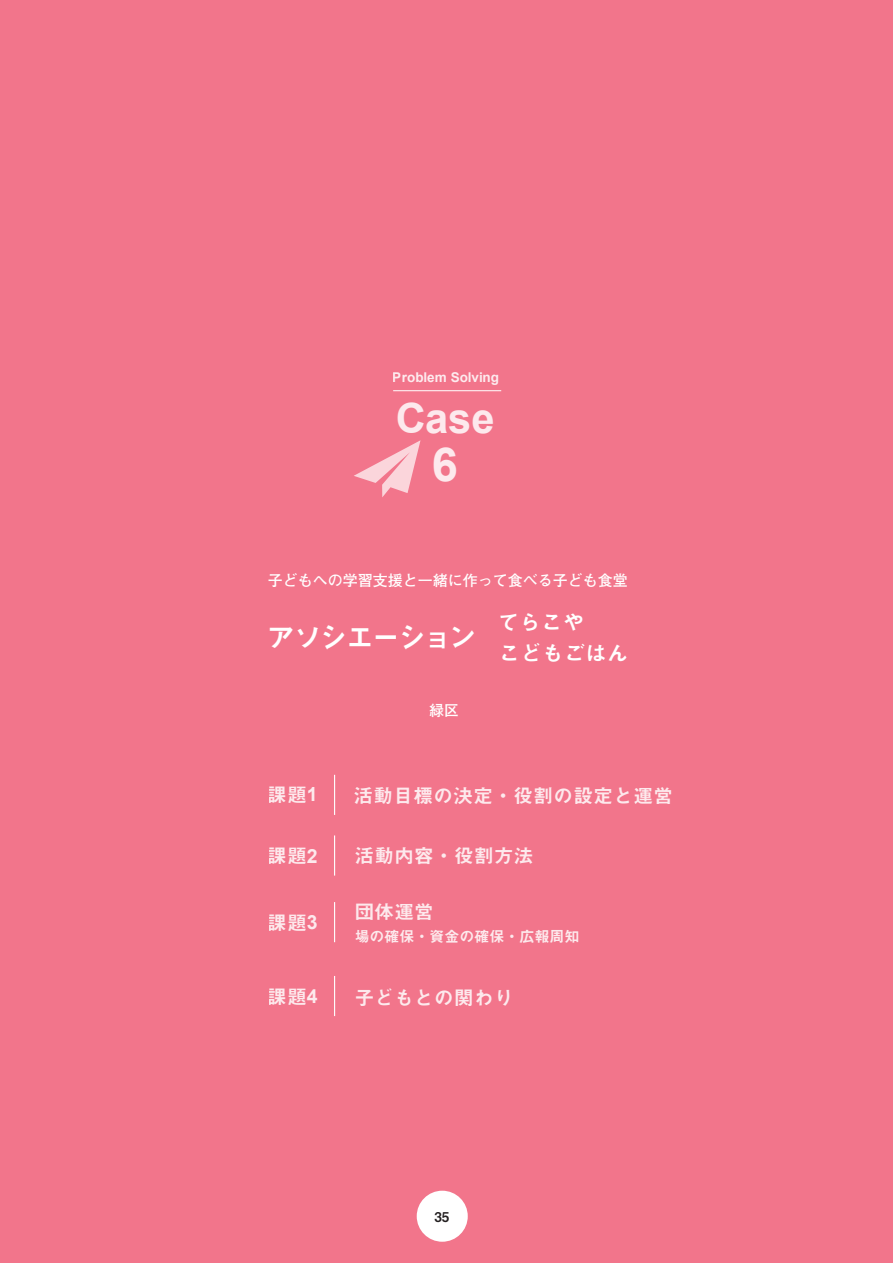
<style>
.page{position:relative;width:893px;height:1263px;background:#fff}
.page>*{position:absolute;margin:0;border:0;box-sizing:border-box;transform-origin:0 0}
.t1{font:700 46.95px "Arial";color:#fff}
.t2{font:700 41.7px "Arial";color:#fff}
.t3{font:28.5px "Midashi Go Pro MB31";letter-spacing:-.085em;color:#fff}
.t4{font:21px "Midashi Go Pro MB31";color:#fff}
.t5{font:19.5px "Midashi Go Pro MB31";letter-spacing:.025em;color:#fff}
.t6{font:700 15px "Futo Go B101 Pro";color:#fff}
.t7{font:15px "Midashi Go Pro MB31";color:#fff}
.t8{font:700 13.5px "Arial";letter-spacing:-.005em;color:#fff}
.t9{font:13.5px "Midashi Go Pro MB31";color:#231f20}
.s1{font-family:"Arial";font-weight:700}
</style>
<div class="page">
<div style="left:0;top:0;width:892px;height:1262px;background:#f2758b"></div>
<div style="left:417px;top:1191px;width:51px;height:51px;background:#fff;border-radius:50%"></div>
<hr style="left:393px;top:390px;width:108px;height:1px;background:#fff">
<svg style="left:354px;top:440px;width:66px;height:57px"></svg>
<hr style="left:334px;top:775px;width:1px;height:40px;background:#fff">
<hr style="left:334px;top:835px;width:1px;height:40px;background:#fff">
<hr style="left:334px;top:902px;width:1px;height:40px;background:#fff">
<hr style="left:334px;top:976px;width:1px;height:40px;background:#fff">
<p class="t8" style="left:393px;top:368px;width:108px">Problem Solving</p>
<h2 class="t2" style="left:395px;top:389px;width:101px">Case</h2>
<h1 class="t1" style="left:432px;top:431px;width:28px">6</h1>
<p class="t6" style="left:268px;top:568px;width:361px">子どもへの学習支援と一緒に作って食べる子ども食堂</p>
<p class="t4" style="left:476px;top:605px;width:110px">　てらこや</p>
<h3 class="t3" style="left:267px;top:614px;width:212px">アソシエーション</h3>
<p class="t4" style="left:499px;top:636px;width:131px">こどもごはん</p>
<p class="t6" style="left:429px;top:699px;width:31px">緑区</p>
<p class="t5" style="left:268px;top:779px;width:51px">課題<span class="s1">1</span></p>
<p class="t5" style="left:353px;top:780px;width:321px">活動目標の決定・役割の設定と運営</p>
<p class="t5" style="left:268px;top:840px;width:51px">課題<span class="s1">2</span></p>
<p class="t5" style="left:354px;top:840px;width:181px">活動内容・役割方法</p>
<p class="t5" style="left:268px;top:907px;width:51px">課題<span class="s1">3</span></p>
<p class="t5" style="left:268px;top:981px;width:51px">課題<span class="s1">4</span></p>
<p class="t5" style="left:354px;top:896px;width:81px">団体運営</p>
<p class="t7" style="left:354px;top:924px;width:227px">場の確保・資金の確保・広報周知</p>
<p class="t5" style="left:354px;top:982px;width:161px">子どもとの関わり</p>
<p class="t9" style="left:434px;top:1206px;width:17px">35</p>
</div>
